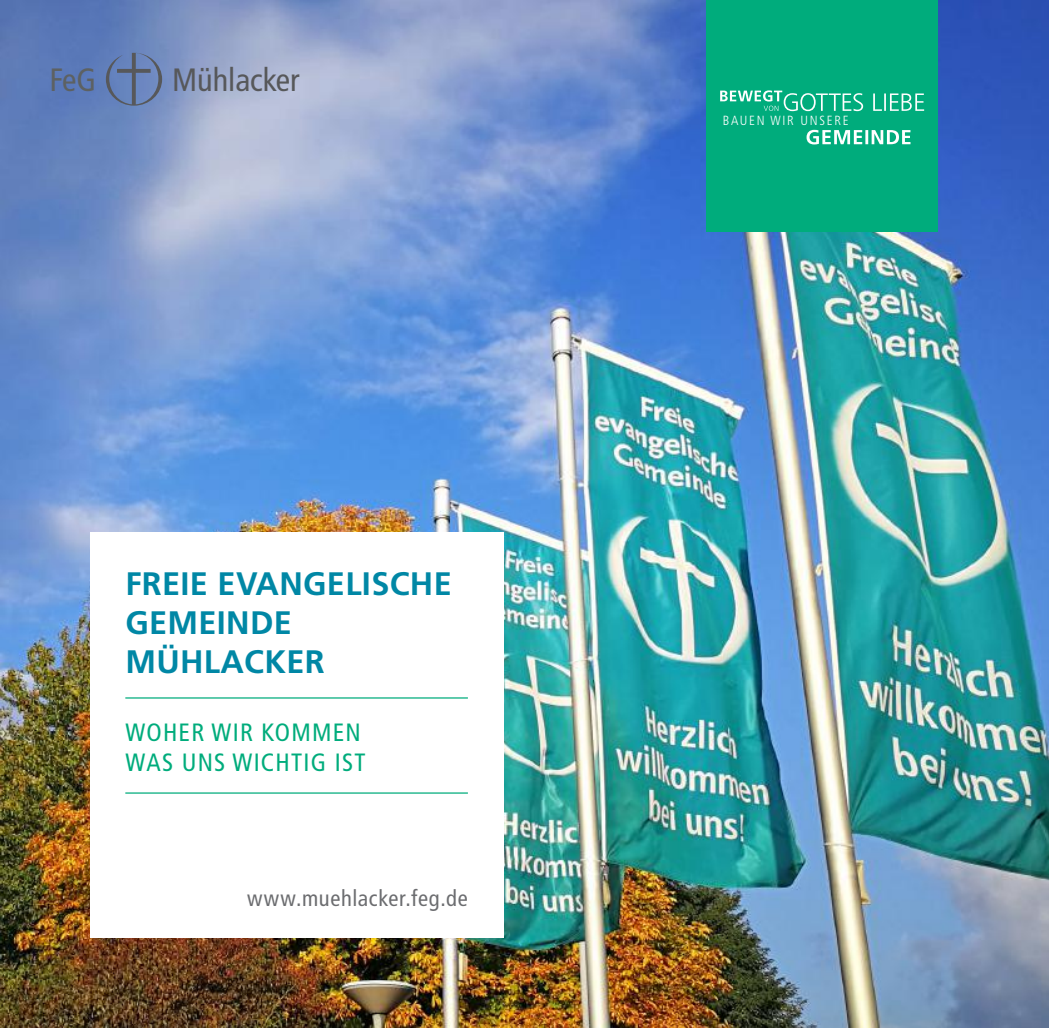
<style>
.page{position:relative;width:1049px;height:1028px;background:#fff}
.page>*{position:absolute;margin:0;border:0;box-sizing:border-box;transform-origin:0 0}
.t1{font:700 32.5px/39px "Frutiger LT Pro";letter-spacing:.01em;color:#0087a5}
.t2{font:condensed 32.25px "Frutiger LT";color:#57585a}
.t3{font:condensed 32.25px "Frutiger LT";color:#5d6162}
.t4{font:condensed 25px/30px "Frutiger LT";letter-spacing:.05em;color:#00ac7c}
.t5{font:condensed 22.5px "Frutiger LT";letter-spacing:.03em;color:#6c6d70}
.t6{font:300 condensed 13.25px "Frutiger LT Std";letter-spacing:.13em;color:#fff}
</style>
<div class="page">
<img style="left:0;top:0;width:1049px;height:1028px">
<div style="left:90px;top:533px;width:413px;height:405px;background:#fff"></div>
<div style="left:706px;top:0;width:232px;height:232px;background:#00ac7c"></div>
<svg style="left:720px;top:90px;width:205px;height:54px"></svg>
<hr style="left:125px;top:697px;width:343px;height:1px;background:#00ac7c">
<hr style="left:125px;top:792px;width:343px;height:1px;background:#00ac7c">
<svg style="left:106px;top:53px;width:56px;height:53px;background:#657ba8"></svg>
<div style="left:720px;top:114px;width:153px;height:13px;background:#00ac7c"></div>
<div style="left:913px;top:127px;width:16px;height:23px;background:#00ac7c"></div>
<p class="t3" style="left:49px;top:61px;width:48px">FeG</p>
<p class="t2" style="left:172px;top:61px;width:129px">Mühlacker</p>
<p class="t1" style="left:125px;top:564px;width:328px">FREIE EVANGELISCHE<br>GEMEINDE<br>MÜHLACKER</p>
<p class="t4" style="left:125px;top:717px;width:242px">WOHER WIR KOMMEN<br>WAS UNS WICHTIG IST</p>
<p class="t5" style="left:247px;top:885px;width:222px">www.muehlacker.feg.de</p>
<p class="t6" style="left:723px;top:113px;width:127px">BAUEN WIR UNSERE</p>
</div>
